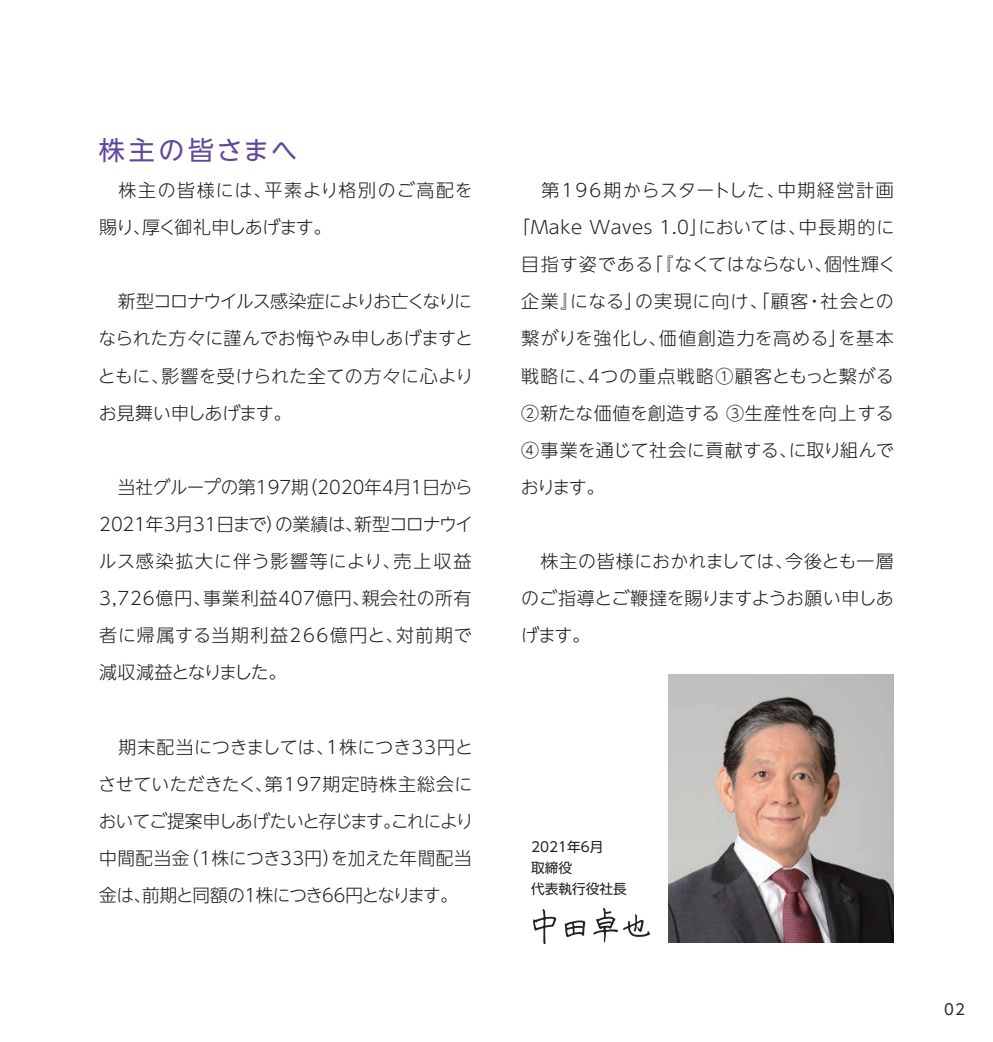
<style>
.page{position:relative;width:993px;height:1042px;background:#fff}
.page>*{position:absolute;margin:0;border:0;box-sizing:border-box;transform-origin:0 0}
.t1{font:26.07px "UD Shin Go NT Pro";letter-spacing:.115em;color:#60479d}
.t2{font:300 18.03px/37.1px "UD Shin Go NT Pro";letter-spacing:.02em;color:#231f20;text-align:justify}
.t3{font:300 18.03px "UD Shin Go NT Pro";letter-spacing:.055em;color:#231f20}
.t4{font:300 18.03px "UD Shin Go NT Pro";letter-spacing:.09em;color:#231f20}
.t5{font:300 18.03px "UD Shin Go NT Pro";letter-spacing:.04em;color:#231f20}
.t6{font:14.88px "UD Shin Go NT Pro";color:#262324}
.t7{font:13.65px/21px "UD Shin Go NT Pro";color:#231f20}
</style>
<div class="page">
<img style="left:668px;top:674px;width:225px;height:269px">
<svg style="left:533px;top:909px;width:23px;height:35px"></svg>
<svg style="left:593px;top:908px;width:56px;height:34px"></svg>
<svg style="left:564px;top:920px;width:21px;height:17px"></svg>
<h1 class="t1" style="left:99px;top:129px;width:200px">株主の皆さまへ</h1>
<p class="t2" style="left:99px;top:171px;width:375px;text-indent:19px">株主の皆様には、平素より格別のご高配を賜り、厚く御礼申しあげます。</p>
<p class="t2" style="left:98px;top:282px;width:377px;text-indent:20px">新型コロナウイルス感染症によりお亡くなりになられた方々に謹んでお悔やみ申しあげますとともに、影響を受けられた全ての方々に心よりお見舞い申しあげます。</p>
<p class="t2" style="left:98px;top:468px;width:376px;text-indent:19px">当社グループの第197期（2020年4月1日から20２1年3月31日まで）の業績は、新型コロナウイルス感染拡大に伴う影響等により、売上収益3,726億円、事業利益407億円、親会社の所有者に帰属する当期利益266億円と、対前期で減収減益となりました。</p>
<p class="t2" style="left:98px;top:727px;width:376px">　期末配当につきましては、1株につき33円とさせていただきたく、第197期定時株主総会においてご提案申しあげたいと存じます。これにより中間配当金（1株につき33円）を加えた年間配当金は、前期と同額の１株につき66円となります。</p>
<p class="t4" style="left:521px;top:176px;width:374px">　第196期からスタートした、中期経営計画</p>
<p class="t2" style="left:512px;top:208px;width:383px">「Make Waves 1.0」においては、中長期的に</p>
<p class="t2" style="left:521px;top:245px;width:376px">目指す姿である「『なくてはならない、個性輝く</p>
<p class="t3" style="left:521px;top:287px;width:374px">企業』になる」の実現に向け、「顧客・社会との</p>
<p class="t2" style="left:521px;top:319px;width:374px">繋がりを強化し、価値創造力を高める」を基本</p>
<p class="t5" style="left:521px;top:361px;width:374px">戦略に、４つの重点戦略①顧客ともっと繋がる</p>
<p class="t2" style="left:521px;top:394px;width:374px">②新たな価値を創造する ③生産性を向上する</p>
<p class="t2" style="left:521px;top:431px;width:374px">④事業を通じて社会に貢献する、に取り組んで</p>
<p class="t2" style="left:520px;top:468px;width:85px">おります。</p>
<p class="t2" style="left:521px;top:542px;width:374px">　株主の皆様におかれましては、今後とも一層のご指導とご鞭撻を賜りますようお願い申しあげます。</p>
<p class="t7" style="left:531px;top:835px;width:97px">2021年6月<br>取締役<br>代表執行役社長</p>
<p class="t6" style="left:943px;top:997px;width:23px">02</p>
</div>
